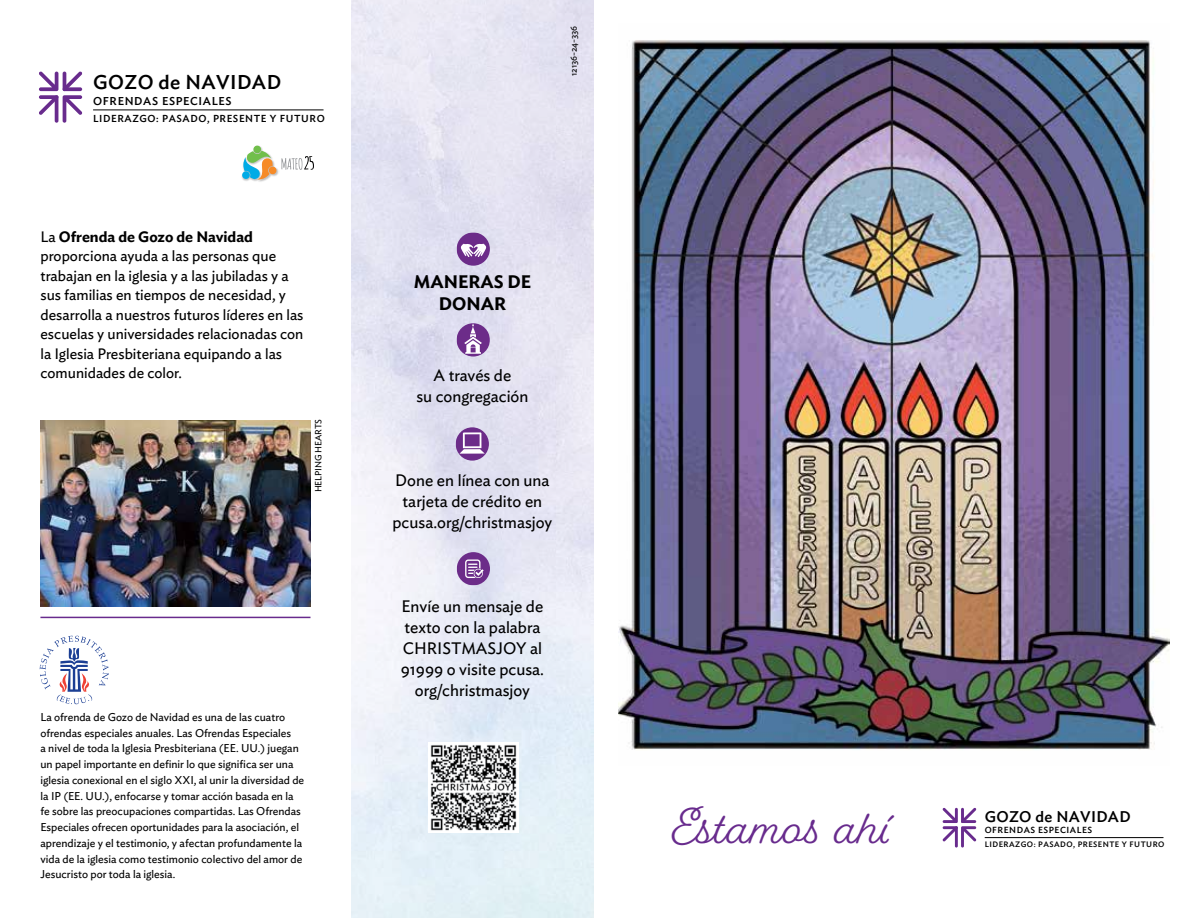
<style>
.page{position:relative;width:1188px;height:918px;background:#fff}
.page>*{position:absolute;margin:0;border:0;box-sizing:border-box;transform-origin:0 0}
.t1{font:45.3px "Fairwater Script";color:#682b8d}
.t2{font:500 19.8px "Ideal Sans";letter-spacing:.02em;color:#000}
.t3{font:600 18px/22.5px "Ideal Sans";color:#000;text-align:center}
.t4{font:16.5px/21px "Ideal Sans";color:#000;text-align:center}
.t5{font:500 15.45px "Ideal Sans";letter-spacing:.02em;color:#000}
.t6{font:15px/19.5px "Ideal Sans";color:#000}
.t7{font:11.25px/15.8px "Ideal Sans";color:#000}
.t8{font:500 11.25px "Ideal Sans";letter-spacing:.06em;color:#000}
.t9{font:500 10.05px "Ideal Sans";letter-spacing:.06em;color:#000}
.t10{font:9px "Ideal Sans";letter-spacing:-.01em;color:#000}
.t11{font:500 8.85px "Ideal Sans";letter-spacing:.06em;color:#000}
.t12{font:500 7.8px "Ideal Sans";letter-spacing:.06em;color:#000}
.s1{font-weight:600}
</style>
<div class="page">
<svg style="left:39px;top:71px;width:43px;height:52px"></svg>
<hr style="left:93px;top:109px;width:231px;height:1px;background:#000">
<svg style="left:40px;top:636px;width:69px;height:68px"></svg>
<svg style="left:457px;top:232px;width:33px;height:34px"></svg>
<img style="left:244px;top:180px;width:22px;height:2px">
<svg style="left:242px;top:145px;width:72px;height:35px"></svg>
<hr style="left:40px;top:617px;width:271px;height:1px;background:#682b8d">
<svg style="left:457px;top:323px;width:33px;height:34px"></svg>
<svg style="left:456px;top:427px;width:33px;height:34px"></svg>
<svg style="left:457px;top:552px;width:33px;height:33px"></svg>
<img style="left:430px;top:744px;width:87px;height:87px">
<img style="left:40px;top:420px;width:270px;height:186px">
<img style="left:619px;top:40px;width:550px;height:710px">
<svg style="left:943px;top:808px;width:33px;height:40px"></svg>
<hr style="left:985px;top:837px;width:178px;height:1px;background:#000">
<h2 class="t2" style="left:93px;top:67px;width:190px">GOZO de NAVIDAD</h2>
<p class="t8" style="left:93px;top:92px;width:140px">OFRENDAS ESPECIALES</p>
<p class="t9" style="left:93px;top:111px;width:233px">LIDERAZGO: PASADO, PRESENTE Y FUTURO</p>
<p class="t6" style="left:40px;top:226px;width:265px">La <span class="s1">Ofrenda de Gozo de Navidad </span>proporciona ayuda a las personas que trabajan en la iglesia y a las jubiladas y a sus familias en tiempos de necesidad, y desarrolla a nuestros futuros líderes en las escuelas y universidades relacionadas con la Iglesia Presbiteriana equipando a las comunidades de color.</p>
<p class="t10" style="left:312px;top:492px;width:75px;rotate:-90deg">HELPING HEARTS</p>
<p class="t7" style="left:40px;top:708px;width:265px">La ofrenda de Gozo de Navidad es una de las cuatro ofrendas especiales anuales. Las Ofrendas Especiales<br>a nivel de toda la Iglesia Presbiteriana (EE. UU.) juegan un papel importante en definir lo que significa ser una iglesia conexional en el siglo XXI, al unir la diversidad de la IP (EE. UU.), enfocarse y tomar acción basada en la fe sobre las preocupaciones compartidas. Las Ofrendas Especiales ofrecen oportunidades para la asociación, el aprendizaje y el testimonio, y afectan profundamente la vida de la iglesia como testimonio colectivo del amor de Jesucristo por toda la iglesia.</p>
<p class="t10" style="left:567px;top:76px;width:52px;rotate:-90deg">12136-24-336</p>
<h3 class="t3" style="left:414px;top:269px;width:119px">MANERAS DE<br>DONAR</h3>
<h3 class="t4" style="left:416px;top:363px;width:114px">A través de<br>su congregación</h3>
<h3 class="t4" style="left:393px;top:468px;width:161px">Done en línea con una tarjeta de crédito en pcusa.org/christmasjoy</h3>
<h3 class="t4" style="left:401px;top:594px;width:145px">Envíe un mensaje de texto con la palabra<br>CHRISTMASJOY al<br>91999 o visite pcusa. org/christmasjoy</h3>
<h1 class="t1" style="left:672px;top:801px;width:223px">Estamos ahí</h1>
<h3 class="t5" style="left:985px;top:804px;width:147px">GOZO de NAVIDAD</h3>
<p class="t11" style="left:985px;top:824px;width:109px">OFRENDAS ESPECIALES</p>
<p class="t12" style="left:985px;top:839px;width:181px">LIDERAZGO: PASADO, PRESENTE Y FUTURO</p>
</div>
